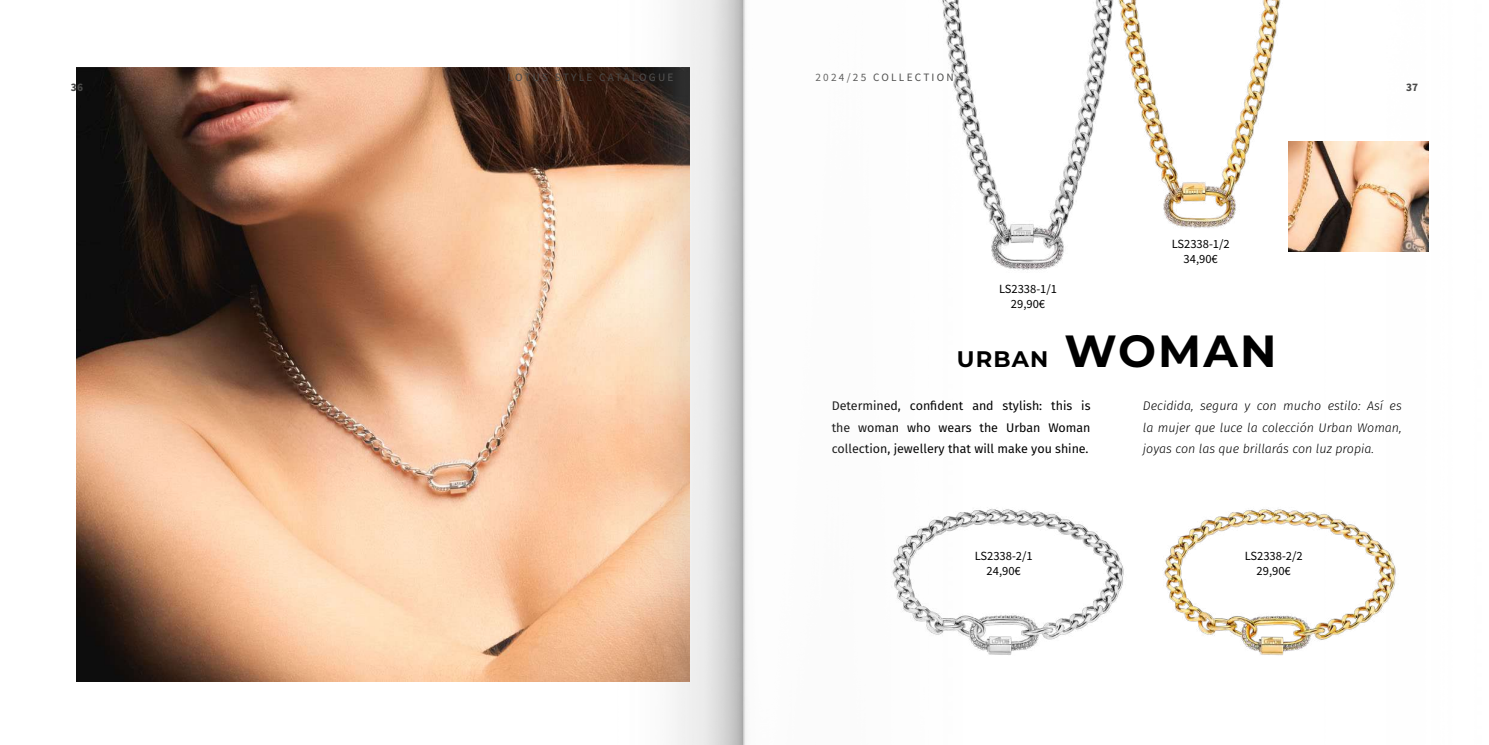
<style>
.page{position:relative;width:1489px;height:745px;background:#fff}
.page>*{position:absolute;margin:0;border:0;box-sizing:border-box;transform-origin:0 0}
.t1{font:700 22.5px "Montserrat";letter-spacing:.05em;color:#000}
.t2{font:italic 300 12.5px/21.2px "Fira Sans";color:#000;text-align:justify}
.t3{font:12.5px/21.2px "Fira Sans";color:#000;text-align:justify}
.t4{font:12.5px/15px "Source Sans Pro";color:#000;text-align:center}
.t5{font:11.25px "Source Sans Pro";letter-spacing:.2em;color:#494948}
.t6{font:700 11.25px "Source Sans Pro";color:#494948}
.s1{font-size:45px}
</style>
<div class="page">
<img style="left:76px;top:0;width:1353px;height:744px">
<p class="t6" style="left:71px;top:79px;width:14px">36</p>
<p class="t5" style="left:507px;top:70px;width:167px">LOTUS STYLE CATALOGUE</p>
<p class="t5" style="left:815px;top:70px;width:140px">2024/25 COLLECTION</p>
<p class="t4" style="left:999px;top:281px;width:60px">LS2338-1/1<br>29,90€</p>
<p class="t4" style="left:1171px;top:236px;width:60px">LS2338-1/2<br>34,90€</p>
<p class="t6" style="left:1405px;top:79px;width:14px">37</p>
<h1 class="t1" style="left:956px;top:342px;width:321px">URBAN <span class="s1">WOMAN</span></h1>
<p class="t3" style="left:831px;top:394px;width:260px">Determined, confident and stylish: this is the woman who wears the Urban Woman collection, jewellery that will make you shine.</p>
<p class="t2" style="left:1142px;top:395px;width:260px">Decidida, segura y con mucho estilo: Así es la mujer que luce la colección Urban Woman, joyas con las que brillarás con luz propia.</p>
<p class="t4" style="left:974px;top:547px;width:60px">LS2338-2/1<br>24,90€</p>
<p class="t4" style="left:1244px;top:547px;width:60px">LS2338-2/2<br>29,90€</p>
</div>
